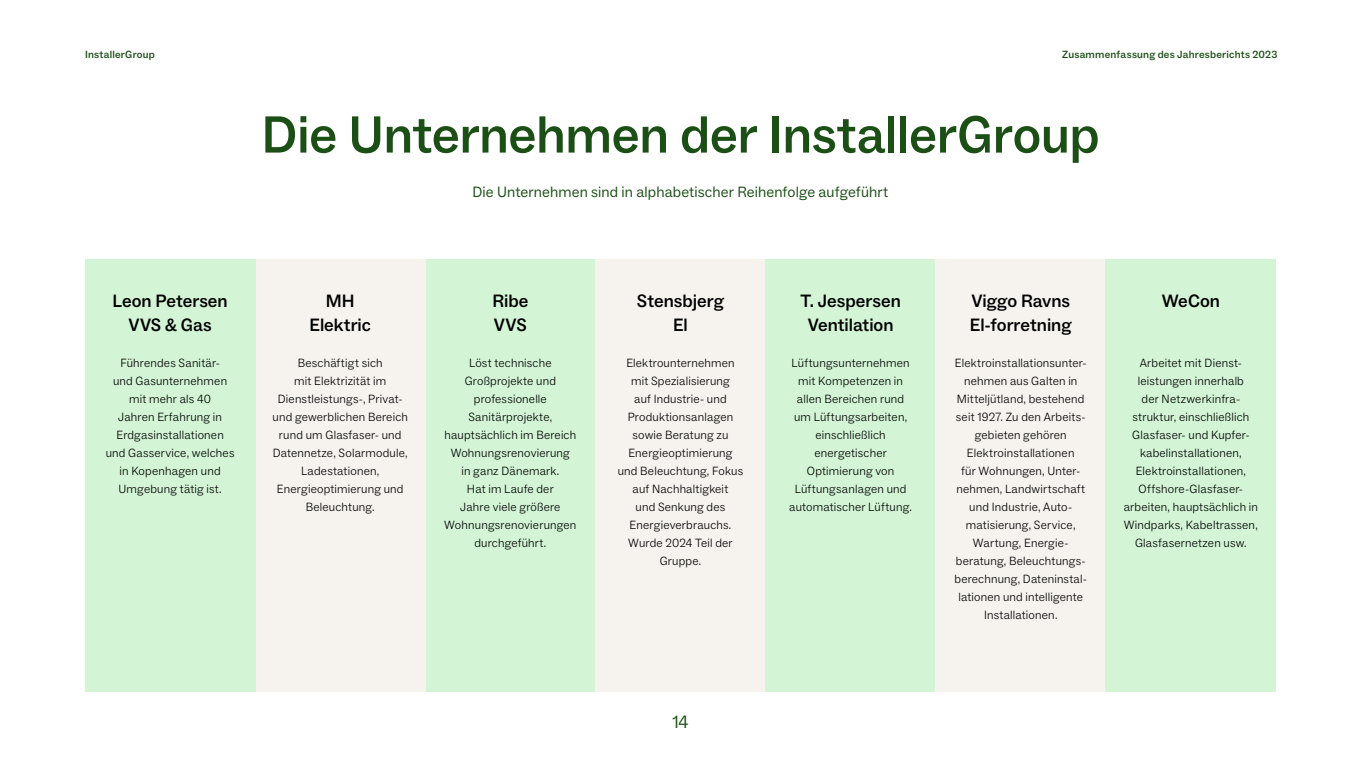
<style>
.page{position:relative;width:1361px;height:766px;background:#fff}
.page>*{position:absolute;margin:0;border:0;box-sizing:border-box;transform-origin:0 0}
.t1{font:500 52.5px "ABC Social";letter-spacing:-.005em;color:#1b4f15}
.t2{font:500 18px/24px "ABC Social";color:#000;text-align:center}
.t3{font:18px "ABC Social";color:#1b4f15}
.t4{font:15px "ABC Social";letter-spacing:.01em;color:#1b4f15}
.t5{font:300 12px/18px "ABC Social";letter-spacing:.015em;color:#000;text-align:center}
.t6{font:500 10.5px "ABC Social";letter-spacing:.02em;color:#1b4f15}
</style>
<div class="page">
<div style="left:425px;top:259px;width:170px;height:432px;background:#d3f5d6"></div>
<div style="left:595px;top:259px;width:170px;height:432px;background:#f6f3ee"></div>
<div style="left:765px;top:259px;width:170px;height:432px;background:#d3f5d6"></div>
<div style="left:935px;top:259px;width:171px;height:432px;background:#f6f3ee"></div>
<div style="left:255px;top:259px;width:170px;height:432px;background:#f6f3ee"></div>
<div style="left:1106px;top:259px;width:170px;height:432px;background:#d3f5d6"></div>
<div style="left:85px;top:259px;width:170px;height:432px;background:#d3f5d6"></div>
<p class="t6" style="left:85px;top:48px;width:71px">InstallerGroup</p>
<p class="t6" style="left:1062px;top:48px;width:217px">Zusammenfassung des Jahresberichts 2023</p>
<h1 class="t1" style="left:261px;top:102px;width:839px">Die Unternehmen der InstallerGroup</h1>
<p class="t4" style="left:472px;top:183px;width:417px">Die Unternehmen sind in alphabetischer Reihenfolge aufgeführt</p>
<h2 class="t2" style="left:112px;top:289px;width:117px">Leon Petersen<br>VVS &amp; Gas</h2>
<p class="t5" style="left:106px;top:354px;width:130px">Führendes Sanitär-<br>und Gasunternehmen mit mehr als 40<br>Jahren Erfahrung in<br>Erdgasinstallationen und Gasservice, welches in Kopenhagen und<br>Umgebung tätig ist.</p>
<h2 class="t2" style="left:309px;top:289px;width:63px">MH<br>Elektric</h2>
<p class="t5" style="left:272px;top:354px;width:137px">Beschäftigt sich<br>mit Elektrizität im<br>Dienstleistungs-, Privat&shy;und gewerblichen Bereich rund um Glasfaser- und<br>Datennetze, Solarmodule,<br>Ladestationen,<br>Energieoptimierung und<br>Beleuchtung.</p>
<h2 class="t2" style="left:492px;top:289px;width:38px;text-align:left">Ribe<br>VVS</h2>
<p class="t5" style="left:444px;top:354px;width:134px">Löst technische<br>Großprojekte und professionelle<br>Sanitärprojekte, hauptsächlich im Bereich<br>Wohnungsrenovierung<br>in ganz Dänemark.<br>Hat im Laufe der<br>Jahre viele größere<br>Wohnungsrenovierungen durchgeführt.</p>
<h2 class="t2" style="left:637px;top:289px;width:89px">Stensbjerg<br>El</h2>
<p class="t5" style="left:618px;top:354px;width:127px">Elektrounternehmen mit Spezialisierung<br>auf Industrie- und<br>Produktionsanlagen sowie Beratung zu<br>Energieoptimierung und Beleuchtung, Fokus auf Nachhaltigkeit<br>und Senkung des<br>Energieverbrauchs.<br>Wurde 2024 Teil der<br>Gruppe.</p>
<h2 class="t2" style="left:800px;top:289px;width:102px">T. Jespersen<br>Ventilation</h2>
<p class="t5" style="left:789px;top:354px;width:124px">Lüftungsunternehmen mit Kompetenzen in allen Bereichen rund um Lüftungsarbeiten, einschließlich energetischer<br>Optimierung von<br>Lüftungsanlagen und automatischer Lüftung.</p>
<h2 class="t2" style="left:970px;top:289px;width:103px;text-align:left">Viggo Ravns<br>El-forretning</h2>
<p class="t5" style="left:954px;top:354px;width:134px">Elektroinstallationsunter&shy;nehmen aus Galten in<br>Mitteljütland, bestehend seit 1927. Zu den Arbeits&shy;gebieten gehören<br>Elektroinstallationen<br>für Wohnungen, Unter&shy;nehmen, Landwirtschaft und Industrie, Auto&shy;matisierung, Service,<br>Wartung, Energie&shy;beratung, Beleuchtungs&shy;berechnung, Dateninstal&shy;lationen und intelligente<br>Installationen.</p>
<h2 class="t2" style="left:1161px;top:289px;width:60px">WeCon</h2>
<p class="t5" style="left:1123px;top:354px;width:136px">Arbeitet mit Dienst&shy;leistungen innerhalb<br>der Netzwerkinfra&shy;struktur, einschließlich<br>Glasfaser- und Kupfer&shy;kabelinstallationen,<br>Elektroinstallationen,<br>Offshore-Glasfaser&shy;arbeiten, hauptsächlich in<br>Windparks, Kabeltrassen,<br>Glasfasernetzen usw.</p>
<h2 class="t3" style="left:672px;top:710px;width:18px">14</h2>
</div>
